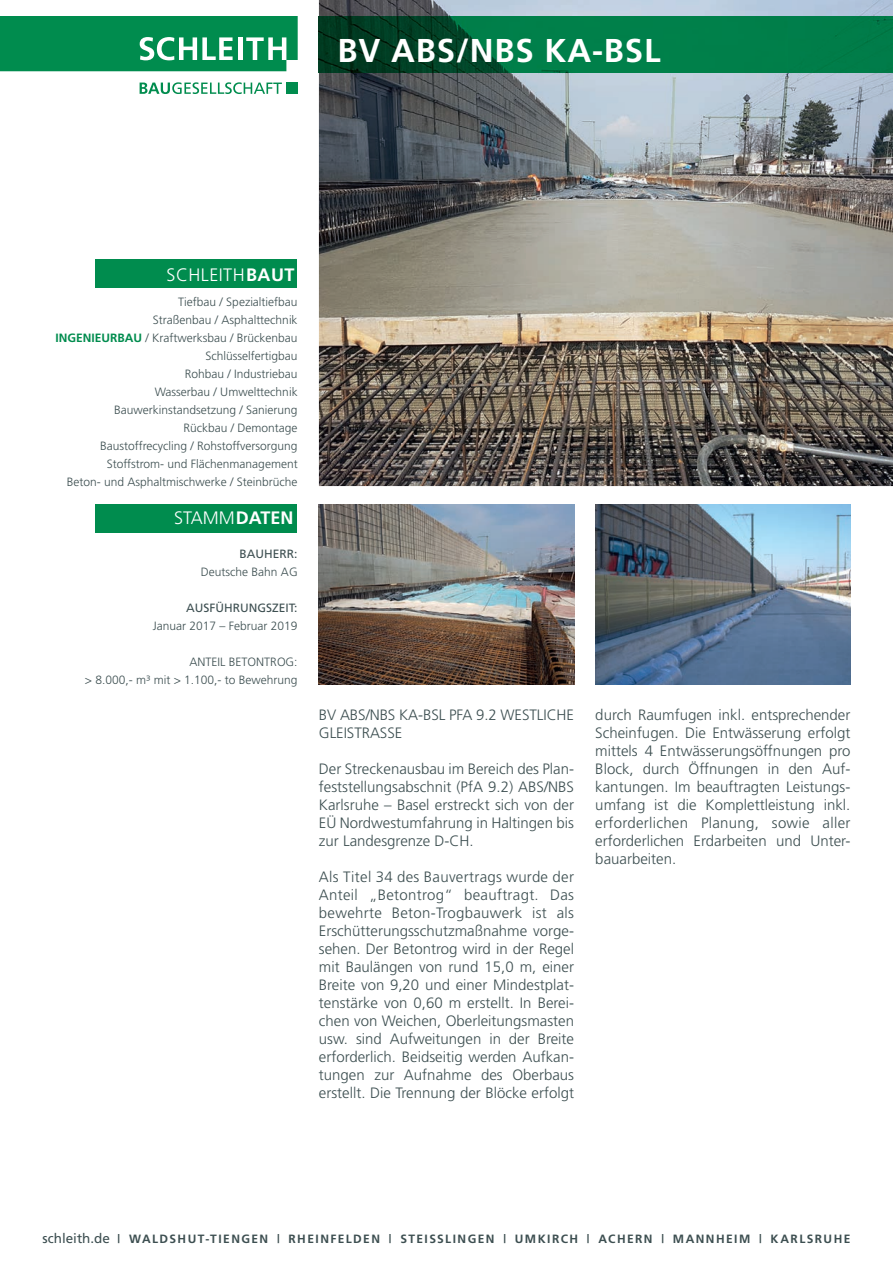
<style>
.page{position:relative;width:893px;height:1263px;background:#fff}
.page>*{position:absolute;margin:0;border:0;box-sizing:border-box;transform-origin:0 0}
.t1{font:700 33px "Frutiger";letter-spacing:.025em;color:#fff}
.t2{font:300 18px "Frutiger";letter-spacing:.025em;color:#fff}
.t3{font:300 15px/18px "Frutiger";color:#3d4f51;text-align:justify}
.t4{font:300 12px/18px "Frutiger";color:#3d4f51;text-align:right}
.t5{font:700 12px "Frutiger";letter-spacing:.12em;color:#3d4f51}
.t6{font:12px "Frutiger";color:#3d4f51}
.s1{font-weight:700}
.s2{font-weight:700;color:#008c4e}
.s3{font-weight:400;font-size:13.5px}
</style>
<div class="page">
<div style="left:95px;top:259px;width:202px;height:29px;background:#008c4e"></div>
<div style="left:95px;top:504px;width:202px;height:29px;background:#008c4e"></div>
<svg style="left:140px;top:82px;width:142px;height:12px"></svg>
<div style="left:286px;top:83px;width:12px;height:11px;background:#008c4e"></div>
<svg style="left:0;top:17px;width:298px;height:54px;background:#19975f"></svg>
<img style="left:319px;top:0;width:574px;height:486px">
<img style="left:319px;top:504px;width:255px;height:180px">
<img style="left:595px;top:504px;width:255px;height:180px">
<img style="left:319px;top:17px;width:574px;height:55px">
<h1 class="t1" style="left:337px;top:31px;width:325px">BV ABS/NBS KA-BSL</h1>
<p class="t2" style="left:167px;top:264px;width:129px">SCHLEITH<span class="s1">BAUT</span></p>
<p class="t4" style="left:56px;top:293px;width:244px">Tiefbau / Spezialtiefbau<br>Straßenbau / Asphalttechnik<br><span class="s2">INGENIEURBAU</span> / Kraftwerksbau / Brückenbau<br>Schlüsselfertigbau<br>Rohbau / Industriebau<br>Wasserbau / Umwelttechnik<br>Bauwerkinstandsetzung / Sanierung<br>Rückbau / Demontage<br>Baustoffrecycling / Rohstoffversorgung<br>Stoffstrom- und Flächenmanagement<br>Beton- und Asphaltmischwerke / Steinbrüche</p>
<p class="t2" style="left:174px;top:508px;width:121px">STAMM<span class="s1">DATEN</span></p>
<p class="t6" style="left:240px;top:547px;width:59px">BAUHERR:</p>
<p class="t4" style="left:201px;top:563px;width:98px">Deutsche Bahn AG</p>
<p class="t6" style="left:186px;top:601px;width:113px">AUSFÜHRUNGSZEIT:</p>
<p class="t4" style="left:153px;top:617px;width:146px">Januar 2017 – Februar 2019</p>
<p class="t4" style="left:85px;top:653px;width:214px">ANTEIL BETONTROG:<br>&gt; 8.000,- m³ mit &gt; 1.100,- to Bewehrung</p>
<p class="t3" style="left:319px;top:706px;width:257px">BV ABS/NBS KA-BSL PFA 9.2 WESTLICHE<br>GLEISTRASSE</p>
<p class="t3" style="left:319px;top:760px;width:257px">Der Streckenausbau im Bereich des Plan&shy;feststellungsabschnit (PfA 9.2) ABS/NBS Karlsruhe – Basel erstreckt sich von der EÜ Nordwestumfahrung in Haltingen bis zur Landesgrenze D-CH.</p>
<p class="t3" style="left:319px;top:868px;width:257px">Als Titel 34 des Bauvertrags wurde der Anteil „Betontrog“ beauftragt. Das bewehrte Beton-Trogbauwerk ist als Erschütterungsschutzmaßnahme vorge&shy;sehen. Der Betontrog wird in der Regel mit Baulängen von rund 15,0 m, einer Breite von 9,20 und einer Mindestplat&shy;tenstärke von 0,60 m erstellt. In Berei&shy;chen von Weichen, Oberleitungsmasten usw. sind Aufweitungen in der Breite erforderlich. Beidseitig werden Aufkan&shy;tungen zur Aufnahme des Oberbaus erstellt. Die Trennung der Blöcke erfolgt</p>
<p class="t3" style="left:595px;top:706px;width:257px">durch Raumfugen inkl. entsprechender Scheinfugen. Die Entwässerung erfolgt mittels 4 Entwässerungsöffnungen pro Block, durch Öffnungen in den Auf&shy;kantungen. Im beauftragten Leistungs&shy;umfang ist die Komplettleistung inkl. erforderlichen Planung, sowie aller erforderlichen Erdarbeiten und Unter&shy;bauarbeiten.</p>
<p class="t5" style="left:43px;top:1231px;width:809px"><span class="s3">schleith.de</span> | WALDSHUT-TIENGEN | RHEINFELDEN | STEISSLINGEN | UMKIRCH | ACHERN | MANNHEIM | KARLSRUHE</p>
</div>
